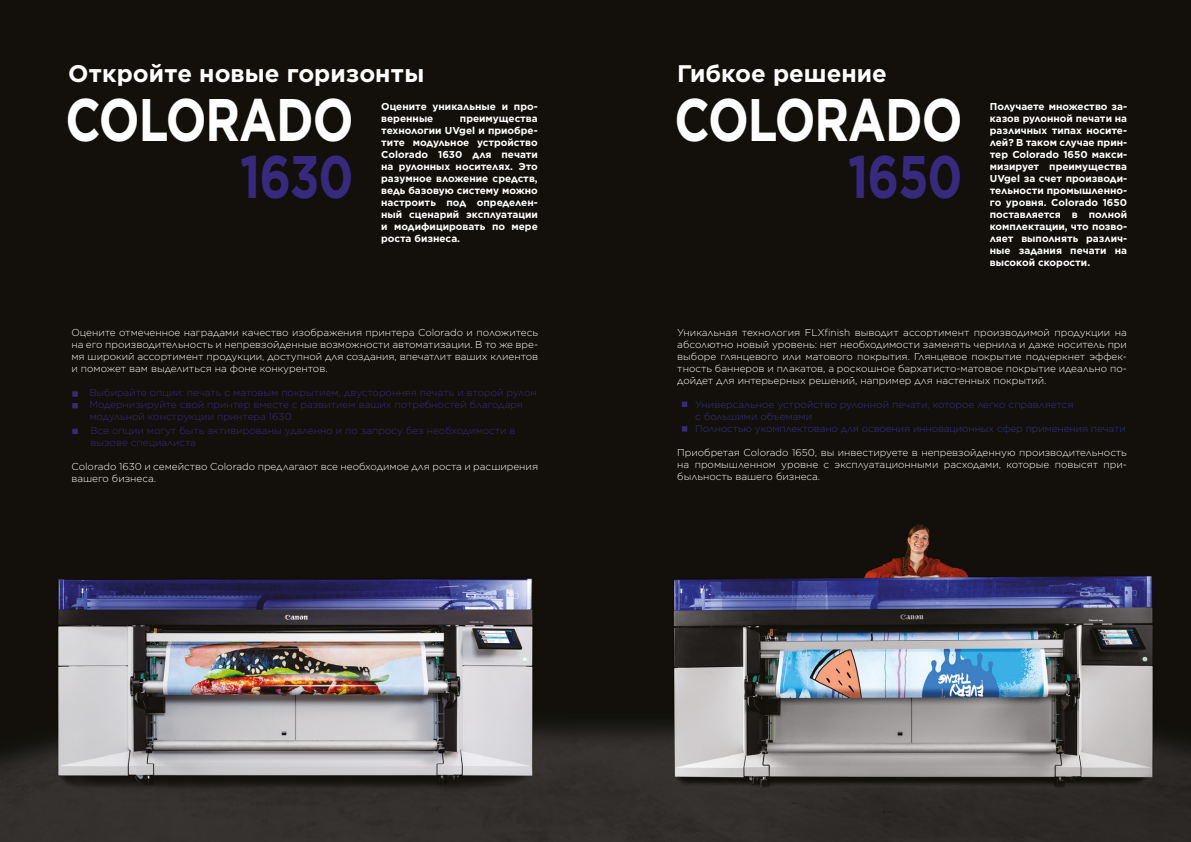
<style>
.page{position:relative;width:1191px;height:842px;background:#fff}
.page>*{position:absolute;margin:0;border:0;box-sizing:border-box;transform-origin:0 0}
.t1{font:700 60px "Gotham";letter-spacing:-.02em;color:#fff;scale:.8 1}
.t2{font:700 60px "Gotham";letter-spacing:-.02em;color:#372a7e;scale:.8 1}
.t3{font:700 24px "Gotham";color:#fff}
.t4{font:300 10px/12px "Gotham";color:#fff;text-align:justify}
.t5{font:700 10px/12px "Gotham";color:#fff;text-align:justify}
.t6{font:300 10px/12px "Gotham";color:#372a7e}
.t7{font:300 10px/12px "Gotham";letter-spacing:-.01em;color:#323189}
</style>
<div class="page">
<img style="left:0;top:0;width:1191px;height:842px">
<svg style="left:72px;top:391px;width:6px;height:6px"></svg>
<svg style="left:72px;top:403px;width:6px;height:5px"></svg>
<svg style="left:72px;top:429px;width:6px;height:5px"></svg>
<svg style="left:682px;top:402px;width:5px;height:5px"></svg>
<svg style="left:682px;top:426px;width:5px;height:6px"></svg>
<h2 class="t3" style="left:68px;top:58px;width:357px">Откройте новые горизонты</h2>
<h2 class="t3" style="left:677px;top:58px;width:211px">Гибкое решение</h2>
<h1 class="t1" style="left:674px;top:80px;width:362px">COLORADO</h1>
<h1 class="t2" style="left:848px;top:137px;width:145px">1650</h1>
<h1 class="t1" style="left:65px;top:80px;width:362px">COLORADO</h1>
<h1 class="t2" style="left:240px;top:137px;width:143px">1630</h1>
<p class="t5" style="left:381px;top:100px;width:158px">Оцените уникальные и про&shy;веренные</p>
<p class="t5" style="left:381px;top:112px;width:158px;text-indent:79px">преимущества технологии UVgel и приобре&shy;тите модульное устройство Colorado 1630 для печати на рулонных носителях. Это разумное вложение средств, ведь базовую систему можно настроить под определен&shy;ный сценарий эксплуатации и модифицировать по мере роста бизнеса.</p>
<p class="t5" style="left:989px;top:100px;width:139px">Получаете множество за&shy;казов рулонной печати на различных типах носите&shy;лей? В таком случае прин&shy;тер Colorado 1650 макси&shy;мизирует преимущества UVgel за счет производи&shy;тельности промышленно&shy;го уровня. Colorado 1650 поставляется в полной комплектации, что позво&shy;ляет выполнять различ&shy;ные задания печати на высокой скорости.</p>
<p class="t4" style="left:71px;top:326px;width:468px">Оцените отмеченное наградами качество изображения принтера Colorado и положитесь на его производительность и непревзойденные возможности автоматизации. В то же вре&shy;мя широкий ассортимент продукции, доступной для создания, впечатлит ваших клиентов и поможет вам выделиться на фоне конкурентов.</p>
<p class="t6" style="left:89px;top:386px;width:449px">Выбирайте опции: печать с матовым покрытием, двусторонняя печать и второй рулон<br>Модернизируйте свой принтер вместе с развитием ваших потребностей благодаря модульной конструкции принтера 1630</p>
<p class="t6" style="left:90px;top:424px;width:427px">Все опции могут быть активированы удаленно и по запросу без необходимости в вызове специалиста</p>
<p class="t4" style="left:71px;top:460px;width:468px">Colorado 1630 и семейство Colorado предлагают все необходимое для роста и расширения вашего бизнеса.</p>
<p class="t4" style="left:677px;top:326px;width:451px">Уникальная технология FLXfinish выводит ассортимент производимой продукции на абсолютно новый уровень: нет необходимости заменять чернила и даже носитель при выборе глянцевого или матового покрытия. Глянцевое покрытие подчеркнет эффек&shy;тность баннеров и плакатов, а роскошное бархатисто-матовое покрытие идеально по&shy;дойдет для интерьерных решений, например для настенных покрытий.</p>
<p class="t7" style="left:695px;top:398px;width:432px">Универсальное устройство рулонной печати, которое легко справляется<br>с большими объемами<br>Полностью укомплектовано для освоения инновационных сфер применения печати</p>
<p class="t4" style="left:677px;top:446px;width:451px">Приобретая Colorado 1650, вы инвестируете в непревзойденную производительность на промышленном уровне с эксплуатационными расходами, которые повысят при&shy;быльность вашего бизнеса.</p>
</div>
